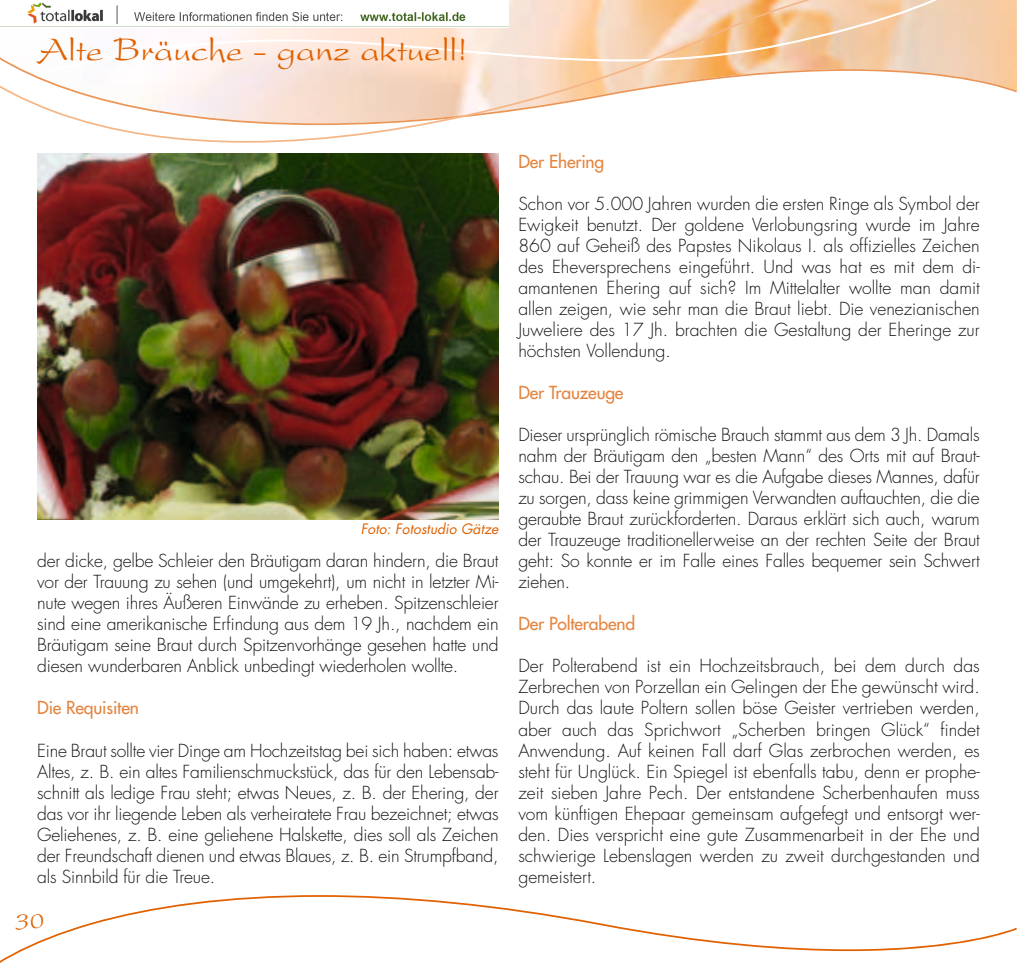
<style>
.page{position:relative;width:1017px;height:968px;background:#fff}
.page>*{position:absolute;margin:0;border:0;box-sizing:border-box;transform-origin:0 0}
.t1{font:35px "Present LT Std";color:#e06100}
.t2{font:26.25px "Present LT Std";color:#e06100}
.t3{font:300 17.5px/21px "Futura Std";letter-spacing:-.01em;color:#131413;text-align:justify}
.t4{font:500 17.5px "Futura Std";letter-spacing:-.01em;color:#e4843e}
.t5{font:italic 14px "Futura Std";color:#e06100}
</style>
<div class="page">
<svg style="left:971px;top:25px;width:45px;height:68px;background:#f6cfaa"></svg>
<svg style="left:0;top:0;width:971px;height:143px"></svg>
<svg style="left:0;top:895px;width:1017px;height:68px"></svg>
<svg style="left:1016px;top:25px;width:1px;height:68px"></svg>
<img style="left:37px;top:154px;width:462px;height:365px">
<img style="left:0;top:0;width:508px;height:27px">
<h1 class="t1" style="left:37px;top:30px;width:431px">Alte Bräuche - ganz aktuell!</h1>
<p class="t5" style="left:361px;top:520px;width:139px">Foto: Fotostudio Gätze</p>
<p class="t3" style="left:37px;top:551px;width:463px">der dicke, gelbe Schleier den Bräutigam daran hindern, die Braut vor der Trauung zu sehen (und umgekehrt), um nicht in letzter Mi&shy;nute wegen ihres Äußeren Einwände zu erheben. Spitzenschleier sind eine amerikanische Erfindung aus dem 19 Jh., nachdem ein Bräutigam seine Braut durch Spitzenvorhänge gesehen hatte und diesen wunderbaren Anblick unbedingt wiederholen wollte.</p>
<p class="t4" style="left:37px;top:697px;width:103px">Die Requisiten</p>
<p class="t3" style="left:37px;top:740px;width:463px">Eine Braut sollte vier Dinge am Hochzeitstag bei sich haben: etwas Altes, z. B. ein altes Familienschmuckstück, das für den Lebensab&shy;schnitt als ledige Frau steht; etwas Neues, z. B. der Ehering, der das vor ihr liegende Leben als verheiratete Frau bezeichnet; etwas Geliehenes, z. B. eine geliehene Halskette, dies soll als Zeichen der Freundschaft dienen und etwas Blaues, z. B. ein Strumpfband, als Sinnbild für die Treue.</p>
<h2 class="t2" style="left:15px;top:905px;width:31px">30</h2>
<p class="t4" style="left:518px;top:151px;width:87px">Der Ehering</p>
<p class="t3" style="left:518px;top:194px;width:463px">Schon vor 5.000 Jahren wurden die ersten Ringe als Symbol der Ewigkeit benutzt. Der goldene Verlobungsring wurde im Jahre 860 auf Geheiß des Papstes Nikolaus I. als offizielles Zeichen des Eheversprechens eingeführt. Und was hat es mit dem di&shy;amantenen Ehering auf sich? Im Mittelalter wollte man damit allen zeigen, wie sehr man die Braut liebt. Die venezianischen Juweliere des 17 Jh. brachten die Gestaltung der Eheringe zur höchsten Vollendung.</p>
<p class="t4" style="left:518px;top:382px;width:107px">Der Trauzeuge</p>
<p class="t3" style="left:518px;top:425px;width:463px">Dieser ursprünglich römische Brauch stammt aus dem 3 Jh. Damals nahm der Bräutigam den „besten Mann“ des Orts mit auf Braut&shy;schau. Bei der Trauung war es die Aufgabe dieses Mannes, dafür zu sorgen, dass keine grimmigen Verwandten auftauchten, die die geraubte Braut zurückforderten. Daraus erklärt sich auch, warum der Trauzeuge traditionellerweise an der rechten Seite der Braut geht: So konnte er im Falle eines Falles bequemer sein Schwert ziehen.</p>
<p class="t4" style="left:518px;top:613px;width:118px">Der Polterabend</p>
<p class="t3" style="left:518px;top:656px;width:463px">Der Polterabend ist ein Hochzeitsbrauch, bei dem durch das Zerbrechen von Porzellan ein Gelingen der Ehe gewünscht wird.<br>Durch das laute Poltern sollen böse Geister vertrieben werden, aber auch das Sprichwort „Scherben bringen Glück“ findet Anwendung. Auf keinen Fall darf Glas zerbrochen werden, es steht für Unglück. Ein Spiegel ist ebenfalls tabu, denn er prophe&shy;zeit sieben Jahre Pech. Der entstandene Scherbenhaufen muss vom künftigen Ehepaar gemeinsam aufgefegt und entsorgt wer&shy;den. Dies verspricht eine gute Zusammenarbeit in der Ehe und schwierige Lebenslagen werden zu zweit durchgestanden und gemeistert.</p>
</div>
